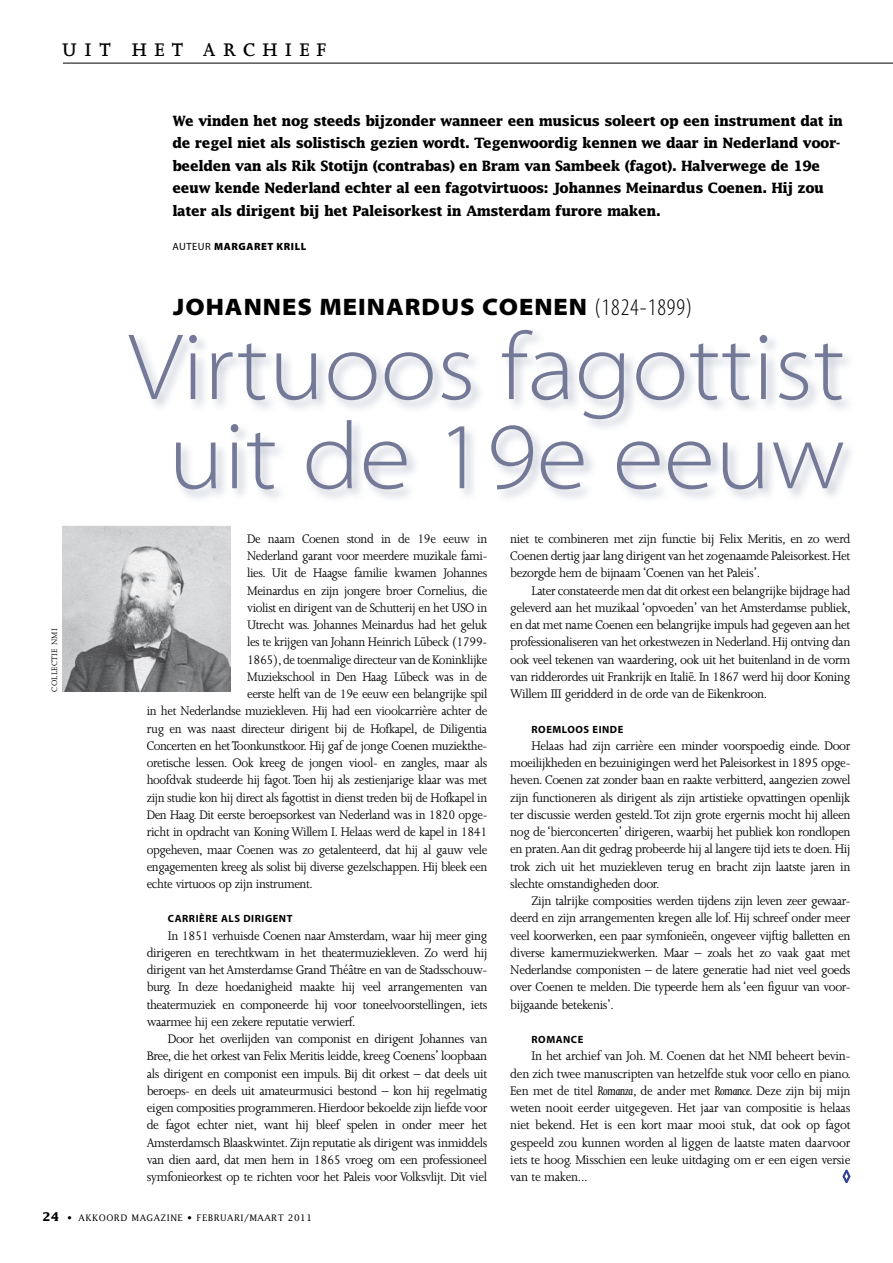
<style>
.page{position:relative;width:893px;height:1263px;background:#fff}
.page>*{position:absolute;margin:0;border:0;box-sizing:border-box;transform-origin:0 0}
.t1{font:95.1px/89.1px "Myriad MM 215 700";color:#737996;text-align:center}
.t2{font:24px "Myriad MM 830 700";letter-spacing:.04em;color:#000}
.t3{font:600 21px "Joanna MT Std";letter-spacing:.35em;color:#000}
.t4{font:14.25px/17.2px "Joanna MT Std";letter-spacing:-.03em;color:#000;text-align:justify;scale:.95 1}
.t5{font:14.25px "Joanna MT Std";letter-spacing:-.03em;color:#000;scale:.93 1}
.t6{font:700 14.25px/22.5px "Lucida Std";letter-spacing:-.03em;color:#000;scale:.96 1}
.t7{font:14.25px/17.2px "Joanna MT Std";letter-spacing:-.03em;color:#000;text-align:justify;scale:.94 1}
.t8{font:10.5px "Myriad MM 700 600";letter-spacing:.05em;color:#000}
.t9{font:10.5px "Myriad MM 830 600";letter-spacing:.05em;color:#000}
.t10{font:9px "Lucida Std";letter-spacing:.05em;color:#000}
.t11{font:9px "Joanna MT Std";color:#000}
.s1{font-family:"Myriad MM 400 600"}
.s2{font-family:"Myriad MM 215 300"}
.s3{font-style:italic}
.s4{font-weight:700;font-size:12px}
</style>
<div class="page">
<svg style="left:842px;top:1169px;width:9px;height:14px"></svg>
<hr style="left:63px;top:63px;width:830px;height:1px;background:#000">
<div style="left:126px;top:328px;width:767px;height:346px;background:#919ab1;opacity:.51"></div>
<img style="left:63px;top:526px;width:167px;height:166px">
<h3 class="t3" style="left:62px;top:39px;width:266px">UIT HET ARCHIEF</h3>
<p class="t6" style="left:172px;top:109px;width:700px">We vinden het nog steeds bijzonder wanneer een musicus soleert op een instrument dat in de regel niet als solistisch gezien wordt. Tegenwoordig kennen we daar in Nederland voor&shy;beelden van als Rik Stotijn (contrabas) en Bram van Sambeek (fagot). Halverwege de 19e eeuw kende Nederland echter al een fagotvirtuoos: Johannes Meinardus Coenen. Hij zou later als dirigent bij het Paleisorkest in Amsterdam furore maken.</p>
<p class="t9" style="left:172px;top:242px;width:135px"><span class="s1">AUTEUR</span> MARGARET KRILL</p>
<h2 class="t2" style="left:173px;top:296px;width:520px">JOHANNES MEINARDUS COENEN <span class="s2">(1824-1899)</span></h2>
<p class="t11" style="left:50px;top:692px;width:65px;rotate:-90deg">Collectie NMI</p>
<h1 class="t1" style="left:129px;top:327px;width:717px">Virtuoos fagottist uit de 19e eeuw</h1>
<p class="t5" style="left:247px;top:531px;width:260px">De naam Coenen stond in de 19e eeuw in</p>
<p class="t5" style="left:247px;top:548px;width:260px">Nederland garant voor meerdere muzikale fami-</p>
<p class="t5" style="left:247px;top:565px;width:260px">lies. Uit de Haagse familie kwamen Johannes</p>
<p class="t5" style="left:247px;top:583px;width:260px">Meinardus en zijn jongere broer Cornelius, die</p>
<p class="t5" style="left:247px;top:600px;width:260px">violist en dirigent van de Schutterij en het USO in</p>
<p class="t5" style="left:247px;top:617px;width:260px">Utrecht was. Johannes Meinardus had het geluk</p>
<p class="t5" style="left:247px;top:634px;width:260px">les te krijgen van Johann Heinrich Lübeck (1799-</p>
<p class="t5" style="left:247px;top:652px;width:260px">1865), de toenmalige directeur van de Koninklijke</p>
<p class="t5" style="left:247px;top:669px;width:260px">Muziekschool in Den Haag. Lübeck was in de</p>
<p class="t5" style="left:247px;top:686px;width:260px">eerste helft van de 19e eeuw een belangrijke spil</p>
<p class="t5" style="left:147px;top:703px;width:368px">in het Nederlandse muziekleven. Hij had een vioolcarrière achter de</p>
<p class="t5" style="left:147px;top:721px;width:368px">rug en was naast directeur dirigent bij de Hofkapel, de Diligentia</p>
<p class="t5" style="left:147px;top:738px;width:368px">Concerten en het Toonkunstkoor. Hij gaf de jonge Coenen muziekthe-</p>
<p class="t5" style="left:147px;top:755px;width:368px">oretische lessen. Ook kreeg de jongen viool- en zangles, maar als</p>
<p class="t5" style="left:147px;top:772px;width:368px">hoofdvak studeerde hij fagot. Toen hij als zestienjarige klaar was met</p>
<p class="t5" style="left:147px;top:790px;width:368px">zijn studie kon hij direct als fagottist in dienst treden bij de Hofkapel in</p>
<p class="t5" style="left:147px;top:807px;width:368px">Den Haag. Dit eerste beroepsorkest van Nederland was in 1820 opge-</p>
<p class="t5" style="left:147px;top:824px;width:368px">richt in opdracht van Koning Willem I. Helaas werd de kapel in 1841</p>
<p class="t5" style="left:147px;top:841px;width:368px">opgeheven, maar Coenen was zo getalenteerd, dat hij al gauw vele</p>
<p class="t5" style="left:147px;top:859px;width:368px">engagementen kreeg als solist bij diverse gezelschappen. Hij bleek een</p>
<p class="t5" style="left:147px;top:876px;width:180px">echte virtuoos op zijn instrument.</p>
<p class="t8" style="left:168px;top:914px;width:126px">CARRIÈRE ALS DIRIGENT</p>
<p class="t7" style="left:147px;top:927px;width:364px;text-indent:21px">In 1851 verhuisde Coenen naar Amsterdam, waar hij meer ging dirigeren en terechtkwam in het theatermuziekleven. Zo werd hij dirigent van het Amsterdamse Grand Théâtre en van de Stadsschouw&shy;burg. In deze hoedanigheid maakte hij veel arrangementen van theatermuziek en componeerde hij voor toneelvoorstellingen, iets waarmee hij een zekere reputatie verwierf.</p>
<p class="t4" style="left:147px;top:1030px;width:360px;text-indent:21px">Door het overlijden van componist en dirigent Johannes van Bree, die het orkest van Felix Meritis leidde, kreeg Coenens’ loopbaan als dirigent en componist een impuls. Bij dit orkest – dat deels uit beroeps- en deels uit amateurmusici bestond – kon hij regelmatig eigen composities programmeren. Hierdoor bekoelde zijn liefde voor de fagot echter niet, want hij bleef spelen in onder meer het Amsterdamsch Blaaskwintet. Zijn reputatie als dirigent was inmiddels van dien aard, dat men hem in 1865 vroeg om een professioneel symfonieorkest op te richten voor het Paleis voor Volksvlijt. Dit viel</p>
<p class="t4" style="left:510px;top:530px;width:360px">niet te combineren met zijn functie bij Felix Meritis, en zo werd Coenen dertig jaar lang dirigent van het zogenaamde Paleisorkest. Het bezorgde hem de bijnaam ‘Coenen van het Paleis’.</p>
<p class="t4" style="left:510px;top:582px;width:360px;text-indent:21px">Later constateerde men dat dit orkest een belangrijke bijdrage had geleverd aan het muzikaal ‘opvoeden’ van het Amsterdamse publiek, en dat met name Coenen een belangrijke impuls had gegeven aan het professionaliseren van het orkestwezen in Nederland. Hij ontving dan ook veel tekenen van waardering, ook uit het buitenland in de vorm van ridderordes uit Frankrijk en Italië. In 1867 werd hij door Koning Willem III geridderd in de orde van de Eikenkroon.</p>
<p class="t8" style="left:531px;top:724px;width:93px">ROEMLOOS EINDE</p>
<p class="t4" style="left:510px;top:737px;width:360px;text-indent:21px">Helaas had zijn carrière een minder voorspoedig einde. Door moeilijkheden en bezuinigingen werd het Paleisorkest in 1895 opge&shy;heven. Coenen zat zonder baan en raakte verbitterd, aangezien zowel zijn functioneren als dirigent als zijn artistieke opvattingen openlijk ter discussie werden gesteld. Tot zijn grote ergernis mocht hij alleen nog de ‘bierconcerten’ dirigeren, waarbij het publiek kon rondlopen en praten. Aan dit gedrag probeerde hij al langere tijd iets te doen. Hij trok zich uit het muziekleven terug en bracht zijn laatste jaren in slechte omstandigheden door.</p>
<p class="t4" style="left:510px;top:892px;width:360px;text-indent:21px">Zijn talrijke composities werden tijdens zijn leven zeer gewaar&shy;deerd en zijn arrangementen kregen alle lof. Hij schreef onder meer veel koorwerken, een paar symfonieën, ongeveer vijftig balletten en diverse kamermuziekwerken. Maar – zoals het zo vaak gaat met Nederlandse componisten – de latere generatie had niet veel goeds over Coenen te melden. Die typeerde hem als ‘een figuur van voor&shy;bijgaande betekenis’.</p>
<p class="t8" style="left:531px;top:1034px;width:53px">ROMANCE</p>
<p class="t4" style="left:510px;top:1047px;width:360px;text-indent:21px">In het archief van Joh. M. Coenen dat het NMI beheert bevin&shy;den zich twee manuscripten van hetzelfde stuk voor cello en piano.<br>Een met de titel <span class="s3">Romanza</span>, de ander met <span class="s3">Romance</span>. Deze zijn bij mijn weten nooit eerder uitgegeven. Het jaar van compositie is helaas niet bekend. Het is een kort maar mooi stuk, dat ook op fagot gespeeld zou kunnen worden al liggen de laatste maten daarvoor iets te hoog. Misschien een leuke uitdaging om er een eigen versie van te maken...</p>
<p class="t10" style="left:43px;top:1212px;width:271px"><span class="s4">24</span> • AKKOORD MAGAZINE • FEBRUARI/MAART 2011</p>
</div>
